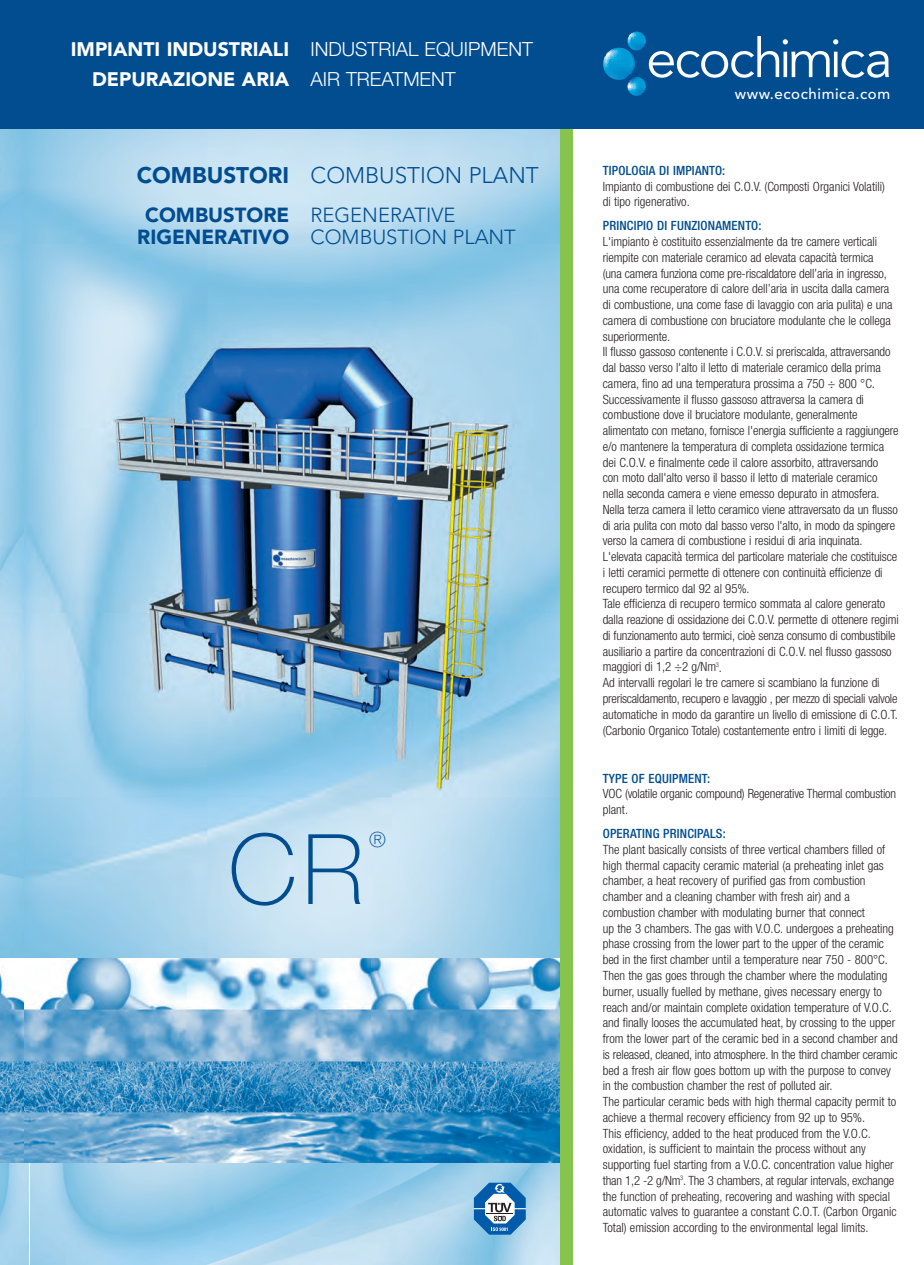
<style>
.page{position:relative;width:924px;height:1265px;background:#fff}
.page>*{position:absolute;margin:0;border:0;box-sizing:border-box;transform-origin:0 0}
.t1{font:100 97.5px "Helvetica Neue LT Std";color:#014d90}
.t2{font:300 22.5px "Avenir";color:#014d90}
.t3{font:900 22.5px "Avenir";color:#014d90}
.t4{font:100 21px "Helvetica Neue LT Std";color:#014d90}
.t5{font:300 20.25px/22.5px "Avenir";color:#014d90}
.t6{font:900 20.25px/22.5px "Avenir";color:#014d90;text-align:center}
.t7{font:900 19.5px/30px "Avenir";color:#fff;text-align:right}
.t8{font:300 19.5px/30px "Helvetica Neue LT Std";color:#fff}
.t9{font:500 15px "Avenir";letter-spacing:.04em;color:#fff}
.t10{font:300 condensed 12.75px/15.8px "Helvetica Neue";letter-spacing:-.005em;color:#231f20}
.s1{font-weight:500;color:#014d90}
</style>
<div class="page">
<img style="left:0;top:1162px;width:29px;height:102px">
<img style="left:0;top:128px;width:24px;height:829px">
<img style="left:0;top:957px;width:24px;height:205px">
<img style="left:30px;top:1162px;width:530px;height:102px">
<img style="left:24px;top:128px;width:536px;height:829px">
<img style="left:24px;top:957px;width:536px;height:205px">
<div style="left:560px;top:1px;width:13px;height:1263px;background:#87c44e"></div>
<div style="left:0;top:0;width:923px;height:128px;background:#014d90"></div>
<svg style="left:603px;top:32px;width:285px;height:64px"></svg>
<svg style="left:474px;top:1182px;width:51px;height:52px"></svg>
<p class="t7" style="left:71px;top:34px;width:220px">IMPIANTI INDUSTRIALI<br>DEPURAZIONE ARIA</p>
<p class="t8" style="left:310px;top:33px;width:224px">INDUSTRIAL EQUIPMENT<br>AIR TREATMENT</p>
<p class="t3" style="left:137px;top:161px;width:154px">COMBUSTORI</p>
<p class="t6" style="left:137px;top:203px;width:153px">COMBUSTORE<br>RIGENERATIVO</p>
<p class="t2" style="left:310px;top:162px;width:230px">COMBUSTION PLANT</p>
<p class="t5" style="left:310px;top:203px;width:207px">REGENERATIVE<br>COMBUSTION PLANT</p>
<p class="t1" style="left:228px;top:813px;width:137px">CR</p>
<p class="t4" style="left:369px;top:827px;width:18px">®</p>
<p class="t9" style="left:734px;top:85px;width:157px">www.ecochimica.com</p>
<p class="t10" style="left:602px;top:162px;width:284px"><span class="s1">TIPOLOGIA DI IMPIANTO:<br></span>Impianto di combustione dei C.O.V. (Composti Organici Volatili) di tipo rigenerativo.</p>
<p class="t10" style="left:602px;top:218px;width:297px"><span class="s1">PRINCIPIO DI FUNZIONAMENTO:<br></span>L'impianto è costituito essenzialmente da tre camere verticali riempite con materiale ceramico ad elevata capacità termica<br>(una camera funziona come pre-riscaldatore dell’aria in ingresso, una come recuperatore di calore dell’aria in uscita dalla camera di combustione, una come fase di lavaggio con aria pulita) e una camera di combustione con bruciatore modulante che le collega superiormente.<br>Il flusso gassoso contenente i C.O.V. si preriscalda, attraversando dal basso verso l'alto il letto di materiale ceramico della prima camera, fino ad una temperatura prossima a 750 ÷ 800 °C.<br>Successivamente il flusso gassoso attraversa la camera di combustione dove il bruciatore modulante, generalmente alimentato con metano, fornisce l'energia sufficiente a raggiungere e/o mantenere la temperatura di completa ossidazione termica dei C.O.V. e finalmente cede il calore assorbito, attraversando<br>con moto dall'alto verso il basso il letto di materiale ceramico nella seconda camera e viene emesso depurato in atmosfera.<br>Nella terza camera il letto ceramico viene attraversato da un flusso di aria pulita con moto dal basso verso l'alto, in modo da spingere verso la camera di combustione i residui di aria inquinata.<br>L'elevata capacità termica del particolare materiale che costituisce i letti ceramici permette di ottenere con continuità efficienze di recupero termico dal 92 al 95%.<br>Tale efficienza di recupero termico sommata al calore generato dalla reazione di ossidazione dei C.O.V. permette di ottenere regimi di funzionamento auto termici, cioè senza consumo di combustibile ausiliario a partire da concentrazioni di C.O.V. nel flusso gassoso maggiori di 1,2 ÷2 g/Nm<sup>3</sup>.<br>Ad intervalli regolari le tre camere si scambiano la funzione di preriscaldamento, recupero e lavaggio , per mezzo di speciali valvole automatiche in modo da garantire un livello di emissione di C.O.T. (Carbonio Organico Totale) costantemente entro i limiti di legge.</p>
<p class="t10" style="left:602px;top:770px;width:295px"><span class="s1">TYPE OF EQUIPMENT:<br></span>VOC (volatile organic compound) Regenerative Thermal combustion plant.</p>
<p class="t10" style="left:602px;top:825px;width:296px"><span class="s1">OPERATING PRINCIPALS:<br></span>The plant basically consists of three vertical chambers filled of high thermal capacity ceramic material (a preheating inlet gas chamber, a heat recovery of purified gas from combustion chamber and a cleaning chamber with fresh air) and a combustion chamber with modulating burner that connect<br>up the 3 chambers. The gas with V.O.C. undergoes a preheating phase crossing from the lower part to the upper of the ceramic bed in the first chamber until a temperature near 750 - 800°C.<br>Then the gas goes through the chamber where the modulating burner, usually fuelled by methane, gives necessary energy to reach and/or maintain complete oxidation temperature of V.O.C. and finally looses the accumulated heat, by crossing to the upper from the lower part of the ceramic bed in a second chamber and is released, cleaned, into atmosphere. In the third chamber ceramic bed a fresh air flow goes bottom up with the purpose to convey in the combustion chamber the rest of polluted air.<br>The particular ceramic beds with high thermal capacity permit to achieve a thermal recovery efficiency from 92 up to 95%.<br>This efficiency, added to the heat produced from the V.O.C. oxidation, is sufficient to maintain the process without any supporting fuel starting from a V.O.C. concentration value higher than 1,2 -2 g/Nm<sup>3</sup>. The 3 chambers, at regular intervals, exchange the function of preheating, recovering and washing with special automatic valves to guarantee a constant C.O.T. (Carbon Organic Total) emission according to the environmental legal limits.</p>
</div>
